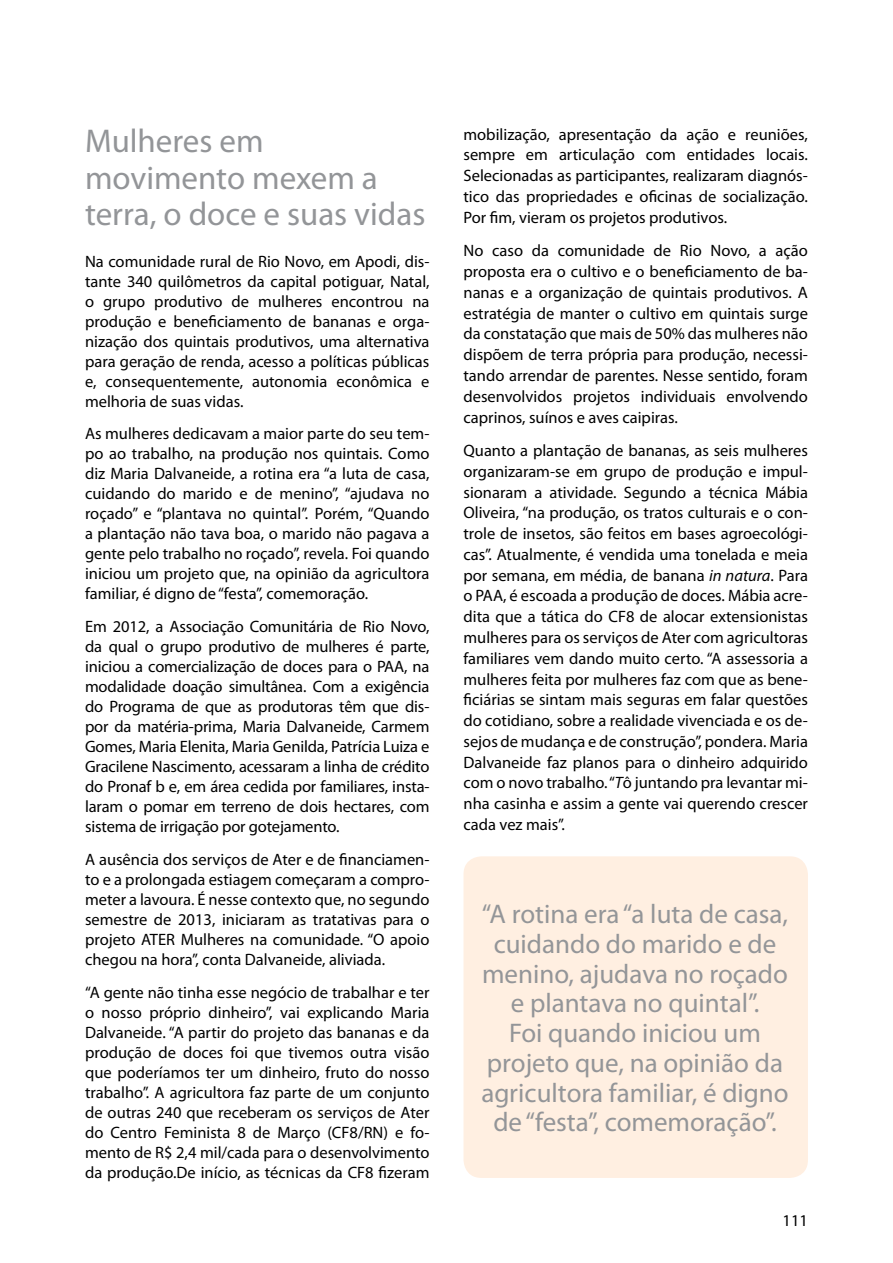
<style>
.page{position:relative;width:893px;height:1263px;background:#fff}
.page>*{position:absolute;margin:0;border:0;box-sizing:border-box;transform-origin:0 0}
.t1{font:33px/36.5px "Myriad Pro";color:#939598}
.t2{font:27px/29.7px "Myriad Pro";color:#939598;text-align:center}
.t3{font:16.5px/20px "Myriad Pro";color:#000;text-align:justify}
.s1{font-style:italic}
</style>
<div class="page">
<div style="left:463px;top:856px;width:345px;height:322px;background:#ffefe1;border-radius:18px"></div>
<h1 class="t1" style="left:85px;top:123px;width:342px">Mulheres em movimento mexem a terra, o doce e suas vidas</h1>
<p class="t3" style="left:85px;top:251px;width:346px">Na comunidade rural de Rio Novo, em Apodi, dis&shy;tante 340 quilômetros da capital potiguar, Natal, o grupo produtivo de mulheres encontrou na produção e beneficiamento de bananas e orga&shy;nização dos quintais produtivos, uma alternativa para geração de renda, acesso a políticas públicas e, consequentemente, autonomia econômica e melhoria de suas vidas.</p>
<p class="t3" style="left:85px;top:424px;width:346px">As mulheres dedicavam a maior parte do seu tem&shy;po ao trabalho, na produção nos quintais. Como diz Maria Dalvaneide, a rotina era “a luta de casa, cuidando do marido e de menino”, “ajudava no roçado” e “plantava no quintal”. Porém, “Quando a plantação não tava boa, o marido não pagava a gente pelo trabalho no roçado”, revela. Foi quando iniciou um projeto que, na opinião da agricultora familiar, é digno de “festa”, comemoração.</p>
<p class="t3" style="left:85px;top:616px;width:346px">Em 2012, a Associação Comunitária de Rio Novo, da qual o grupo produtivo de mulheres é parte, iniciou a comercialização de doces para o PAA, na modalidade doação simultânea. Com a exigência do Programa de que as produtoras têm que dis&shy;por da matéria-prima, Maria Dalvaneide, Carmem Gomes, Maria Elenita, Maria Genilda, Patrícia Luiza e Gracilene Nascimento, acessaram a linha de crédito do Pronaf b e, em área cedida por familiares, insta&shy;laram o pomar em terreno de dois hectares, com sistema de irrigação por gotejamento.</p>
<p class="t3" style="left:85px;top:849px;width:346px">A ausência dos serviços de Ater e de financiamen&shy;to e a prolongada estiagem começaram a compro&shy;meter a lavoura. É nesse contexto que, no segundo semestre de 2013, iniciaram as tratativas para o projeto ATER Mulheres na comunidade. “O apoio chegou na hora”, conta Dalvaneide, aliviada.</p>
<p class="t3" style="left:85px;top:982px;width:346px">“A gente não tinha esse negócio de trabalhar e ter o nosso próprio dinheiro”, vai explicando Maria Dalvaneide. “A partir do projeto das bananas e da produção de doces foi que tivemos outra visão que poderíamos ter um dinheiro, fruto do nosso trabalho”. A agricultora faz parte de um conjunto de outras 240 que receberam os serviços de Ater do Centro Feminista 8 de Março (CF8/RN) e fo&shy;mento de R$ 2,4 mil/cada para o desenvolvimento da produção.De início, as técnicas da CF8 fizeram</p>
<p class="t3" style="left:463px;top:124px;width:346px;line-height:20.7px">mobilização, apresentação da ação e reuniões, sempre em articulação com entidades locais.<br>Selecionadas as participantes, realizaram diagnós&shy;tico das propriedades e oficinas de socialização.<br>Por fim, vieram os projetos produtivos.</p>
<p class="t3" style="left:463px;top:240px;width:346px;line-height:20.7px">No caso da comunidade de Rio Novo, a ação proposta era o cultivo e o beneficiamento de ba&shy;nanas e a organização de quintais produtivos. A estratégia de manter o cultivo em quintais surge da constatação que mais de 50% das mulheres não dispõem de terra própria para produção, necessi&shy;tando arrendar de parentes. Nesse sentido, foram desenvolvidos projetos individuais envolvendo caprinos, suínos e aves caipiras.</p>
<p class="t3" style="left:463px;top:440px;width:346px;line-height:20.7px">Quanto a plantação de bananas, as seis mulheres organizaram-se em grupo de produção e impul&shy;sionaram a atividade. Segundo a técnica Mábia Oliveira, “na produção, os tratos culturais e o con&shy;trole de insetos, são feitos em bases agroecológi&shy;cas”. Atualmente, é vendida uma tonelada e meia por semana, em média, de banana <span class="s1">in natura</span>. Para o PAA, é escoada a produção de doces. Mábia acre&shy;dita que a tática do CF8 de alocar extensionistas mulheres para os serviços de Ater com agricultoras familiares vem dando muito certo. “A assessoria a mulheres feita por mulheres faz com que as bene&shy;ficiárias se sintam mais seguras em falar questões do cotidiano, sobre a realidade vivenciada e os de&shy;sejos de mudança e de construção”, pondera. Maria Dalvaneide faz planos para o dinheiro adquirido com o novo trabalho. “<span class="s1">T</span>ô juntando pra levantar mi&shy;nha casinha e assim a gente vai querendo crescer cada vez mais”.</p>
<h2 class="t2" style="left:481px;top:899px;width:309px">“A rotina era “a luta de casa, cuidando do marido e de menino, ajudava no roçado e plantava no quintal”.<br>Foi quando iniciou um projeto que, na opinião da agricultora familiar, é digno de “festa”, comemoração”.</h2>
<p class="t3" style="left:782px;top:1211px;width:27px">111</p>
</div>
